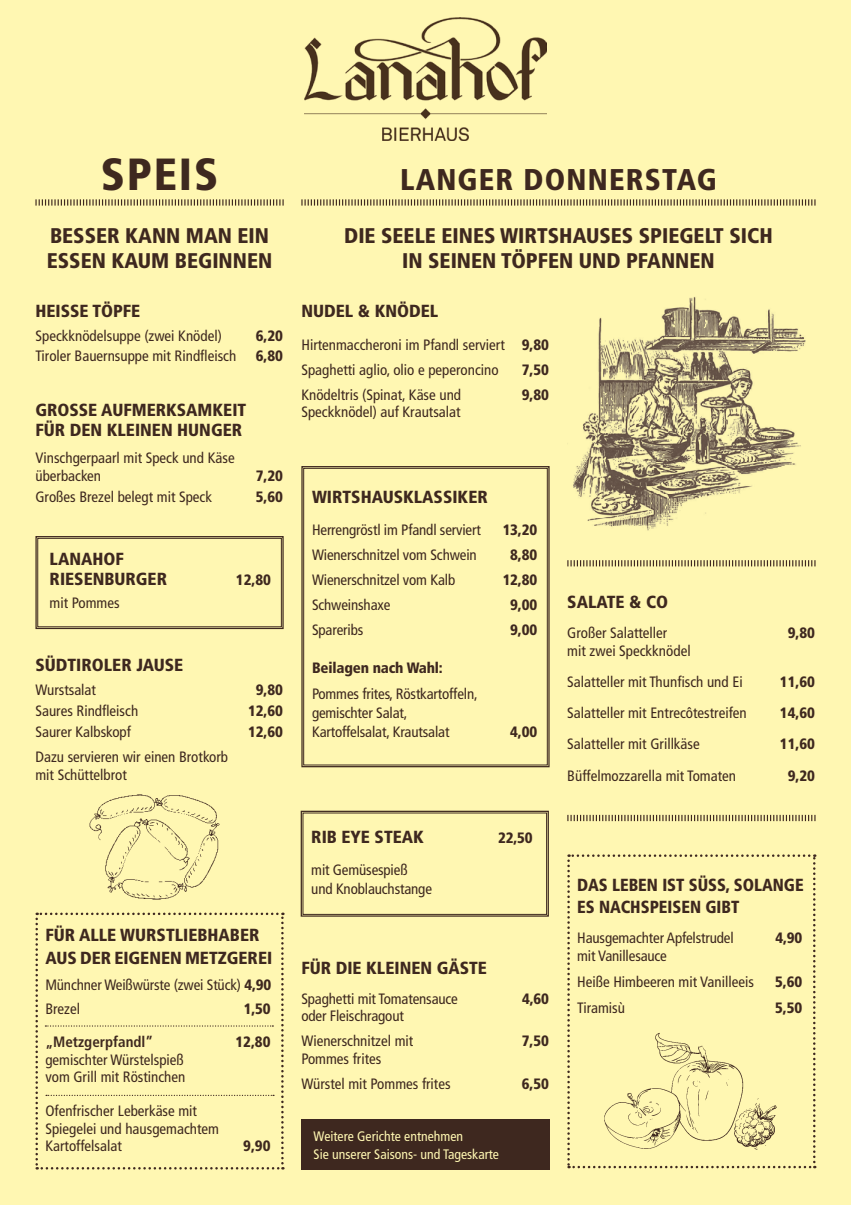
<style>
.page{position:relative;width:851px;height:1205px;background:#fff}
.page>*{position:absolute;margin:0;border:0;box-sizing:border-box;transform-origin:0 0}
.t1{font:900 condensed 45px "Frutiger LT Std";letter-spacing:.04em;color:#3e281f}
.t2{font:900 condensed 30px "Frutiger LT Std";color:#3e281f}
.t3{font:900 condensed 21.25px/25px "Frutiger LT Std";color:#3e281f;text-align:center}
.t4{font:900 condensed 17.5px/20px "Frutiger LT Std";color:#3e281f}
.t5{font:900 condensed 17.5px "Frutiger LT Std";color:#3e281f;scale:.95 1}
.t6{font:condensed 15px/17.5px "Frutiger LT Std";color:#3e281f}
.t7{font:900 condensed 15px "Frutiger LT Std";color:#3e281f}
.t8{font:700 condensed 15px "Frutiger LT Std";color:#3e281f}
.t9{font:condensed 13.75px/18.8px "Frutiger LT Std";color:#fff7b2}
.s1{font-weight:900}
</style>
<div class="page">
<div style="left:0;top:0;width:850px;height:1205px;background:#fff7b2"></div>
<img style="left:304px;top:17px;width:242px;height:123px">
<img style="left:573px;top:297px;width:233px;height:234px">
<svg style="left:35px;top:199px;width:248px;height:7px"></svg>
<svg style="left:301px;top:199px;width:514px;height:7px"></svg>
<svg style="left:35px;top:912px;width:248px;height:257px"></svg>
<svg style="left:301px;top:466px;width:249px;height:302px"></svg>
<div style="left:303px;top:468px;width:244px;height:297px;border:1px solid #3e281f"></div>
<svg style="left:567px;top:854px;width:248px;height:314px"></svg>
<svg style="left:567px;top:560px;width:248px;height:6px"></svg>
<svg style="left:567px;top:815px;width:248px;height:6px"></svg>
<svg style="left:300px;top:810px;width:249px;height:107px"></svg>
<div style="left:301px;top:1119px;width:248px;height:50px;background:#3e281f"></div>
<img style="left:601px;top:1030px;width:180px;height:119px">
<svg style="left:35px;top:536px;width:249px;height:94px"></svg>
<div style="left:38px;top:538px;width:243px;height:89px;border:1px solid #3e281f"></div>
<img style="left:90px;top:794px;width:130px;height:106px">
<h1 class="t1" style="left:101px;top:148px;width:119px">SPEIS</h1>
<h3 class="t3" style="left:47px;top:223px;width:227px;text-align:left">BESSER KANN MAN EIN<br>ESSEN KAUM BEGINNEN</h3>
<p class="t4" style="left:35px;top:301px;width:106px">HEISSE TÖPFE</p>
<p class="t6" style="left:35px;top:327px;width:188px">Speckknödelsuppe (zwei Knödel)</p>
<p class="t7" style="left:256px;top:327px;width:29px">6,20</p>
<p class="t6" style="left:35px;top:347px;width:202px">Tiroler Bauernsuppe mit Rindfleisch</p>
<p class="t7" style="left:256px;top:347px;width:29px">6,80</p>
<p class="t4" style="left:35px;top:400px;width:212px">GROSSE AUFMERKSAMKEIT<br>FÜR DEN KLEINEN HUNGER</p>
<p class="t6" style="left:35px;top:450px;width:201px">Vinschgerpaarl mit Speck und Käse überbacken</p>
<p class="t7" style="left:256px;top:467px;width:29px">7,20</p>
<p class="t6" style="left:35px;top:488px;width:178px">Großes Brezel belegt mit Speck</p>
<p class="t7" style="left:256px;top:488px;width:29px">5,60</p>
<p class="t4" style="left:50px;top:549px;width:21px">LANAHOF<br>RIESENBURGE</p>
<p class="t4" style="left:157px;top:569px;width:12px">R</p>
<p class="t7" style="left:236px;top:571px;width:37px">12,80</p>
<p class="t6" style="left:50px;top:594px;width:71px">mit Pommes</p>
<p class="t4" style="left:35px;top:655px;width:20px">SÜDTIROLER</p>
<p class="t4" style="left:136px;top:655px;width:18px">JAUSE</p>
<p class="t6" style="left:35px;top:681px;width:62px">Wurstsalat</p>
<p class="t7" style="left:256px;top:680px;width:29px">9,80</p>
<p class="t6" style="left:35px;top:702px;width:104px">Saures Rindfleisch</p>
<p class="t7" style="left:248px;top:702px;width:37px">12,60</p>
<p class="t6" style="left:35px;top:723px;width:97px">Saurer Kalbskopf</p>
<p class="t7" style="left:248px;top:723px;width:37px">12,60</p>
<p class="t6" style="left:35px;top:748px;width:194px">Dazu servieren wir einen Brotkorb mit Schüttelbrot</p>
<h2 class="t2" style="left:400px;top:161px;width:36px">LANGER</h2>
<h2 class="t2" style="left:523px;top:161px;width:41px">DONNERSTAG</h2>
<h3 class="t3" style="left:344px;top:223px;width:430px">DIE SEELE EINES WIRTSHAUSES SPIEGELT SICH<br>IN SEINEN TÖPFEN UND PFANNEN</h3>
<p class="t4" style="left:301px;top:301px;width:12px">NUDEL</p>
<p class="t4" style="left:358px;top:301px;width:29px">&amp; KNÖDEL</p>
<p class="t6" style="left:301px;top:332px;width:249px;line-height:25px">Hirtenmaccheroni im Pfandl serviert <span class="s1">9,80<br></span>Spaghetti aglio, olio e peperoncino</p>
<p class="t7" style="left:521px;top:360px;width:29px">7,50</p>
<p class="t6" style="left:301px;top:386px;width:161px">Knödeltris (Spinat, Käse und</p>
<p class="t7" style="left:521px;top:385px;width:29px">9,80</p>
<p class="t6" style="left:301px;top:403px;width:161px">Speckknödel) auf Krautsalat</p>
<p class="t4" style="left:312px;top:487px;width:11px">WIRTSHAUSKLASSIKER</p>
<p class="t6" style="left:312px;top:521px;width:170px">Herrengröstl im Pfandl serviert</p>
<p class="t7" style="left:502px;top:521px;width:36px">13,20</p>
<p class="t6" style="left:312px;top:546px;width:166px">Wienerschnitzel vom Schwein</p>
<p class="t7" style="left:510px;top:546px;width:28px">8,80</p>
<p class="t6" style="left:312px;top:571px;width:145px">Wienerschnitzel vom Kalb</p>
<p class="t7" style="left:502px;top:571px;width:36px">12,80</p>
<p class="t6" style="left:312px;top:596px;width:80px">Schweinshaxe</p>
<p class="t7" style="left:510px;top:596px;width:28px">9,00</p>
<p class="t6" style="left:312px;top:621px;width:53px">Spareribs</p>
<p class="t7" style="left:510px;top:621px;width:28px">9,00</p>
<p class="t7" style="left:312px;top:659px;width:132px">BEILAGEN NACH WAHL:</p>
<p class="t6" style="left:312px;top:685px;width:167px;line-height:18.8px">Pommes frites, Röstkartoffeln, gemischter Salat,<br>Kartoffelsalat, Krautsalat</p>
<p class="t7" style="left:510px;top:722px;width:28px">4,00</p>
<p class="t4" style="left:567px;top:592px;width:20px">SALATE</p>
<p class="t4" style="left:629px;top:592px;width:38px">&amp; CO</p>
<p class="t6" style="left:567px;top:624px;width:101px">Großer Salatteller</p>
<p class="t7" style="left:787px;top:624px;width:29px">9,80</p>
<p class="t6" style="left:567px;top:635px;width:177px;line-height:31.2px">mit zwei Speckknödel<br>Salatteller mit Thunfisch und Ei</p>
<p class="t7" style="left:779px;top:672px;width:37px">11,60</p>
<p class="t6" style="left:567px;top:704px;width:181px">Salatteller mit Entrecôtestreifen</p>
<p class="t7" style="left:779px;top:704px;width:37px">14,60</p>
<p class="t6" style="left:567px;top:735px;width:134px">Salatteller mit Grillkäse</p>
<p class="t7" style="left:779px;top:735px;width:37px">11,60</p>
<p class="t6" style="left:567px;top:767px;width:170px">Büffelmozzarella mit Tomaten</p>
<p class="t7" style="left:787px;top:766px;width:29px">9,20</p>
<p class="t4" style="left:45px;top:925px;width:11px">FÜR</p>
<p class="t4" style="left:79px;top:925px;width:11px">ALLE</p>
<p class="t4" style="left:120px;top:925px;width:11px">WURSTLIEBHABER</p>
<p class="t4" style="left:45px;top:947px;width:12px">AUS</p>
<p class="t4" style="left:80px;top:947px;width:11px">DER</p>
<p class="t4" style="left:114px;top:947px;width:11px">EIGENEN</p>
<p class="t4" style="left:185px;top:947px;width:52px">METZGEREI</p>
<p class="t6" style="left:45px;top:973px;width:227px;line-height:23.8px">Münchner Weißwürste (zwei Stück) <span class="s1">4,90<br></span>Brezel</p>
<p class="t7" style="left:244px;top:999px;width:28px">1,50</p>
<p class="t8" style="left:45px;top:1033px;width:109px">„Metzgerpfandl”</p>
<p class="t7" style="left:235px;top:1033px;width:37px">12,80</p>
<p class="t6" style="left:45px;top:1051px;width:141px">gemischter Würstelspieß vom Grill mit Röstinchen</p>
<p class="t6" style="left:45px;top:1102px;width:175px">Ofenfrischer Leberkäse mit<br>Spiegelei und hausgemachtem<br>Kartoffelsalat</p>
<p class="t7" style="left:243px;top:1137px;width:29px">9,90</p>
<p class="t4" style="left:311px;top:826px;width:84px">RIB EYE STEAK</p>
<p class="t7" style="left:498px;top:828px;width:36px">22,50</p>
<p class="t6" style="left:311px;top:860px;width:122px;line-height:18.8px">mit Gemüsespieß und Knoblauchstange</p>
<p class="t4" style="left:301px;top:958px;width:11px">FÜR</p>
<p class="t4" style="left:336px;top:958px;width:10px">DIE</p>
<p class="t4" style="left:366px;top:958px;width:11px">KLEINEN</p>
<p class="t4" style="left:436px;top:958px;width:33px">GÄSTE</p>
<p class="t6" style="left:301px;top:990px;width:158px">Spaghetti mit Tomatensauce</p>
<p class="t7" style="left:522px;top:989px;width:28px">4,60</p>
<p class="t6" style="left:301px;top:1004px;width:113px;line-height:25px">oder Fleischragout<br>Wienerschnitzel mit</p>
<p class="t7" style="left:521px;top:1032px;width:29px">7,50</p>
<p class="t6" style="left:301px;top:1046px;width:151px;line-height:25px">Pommes frites<br>Würstel mit Pommes frites</p>
<p class="t9" style="left:313px;top:1126px;width:187px">Weitere Gerichte entnehmen<br>Sie unserer Saisons- und Tageskarte</p>
<p class="t7" style="left:521px;top:1074px;width:29px">6,50</p>
<p class="t5" style="left:577px;top:874px;width:47px">DAS LEBEN</p>
<p class="t5" style="left:662px;top:874px;width:39px">IST SÜSS</p>
<p class="t5" style="left:725px;top:874px;width:19px">, -SOLANGE</p>
<p class="t5" style="left:577px;top:896px;width:34px">ES NACHSPEISEN</p>
<p class="t5" style="left:705px;top:896px;width:10px">GIBT</p>
<p class="t6" style="left:577px;top:929px;width:158px">Hausgemachter Apfelstrudel</p>
<p class="t7" style="left:775px;top:929px;width:28px">4,90</p>
<p class="t6" style="left:577px;top:942px;width:178px;line-height:26.2px">mit Vanillesauce<br>Heiße Himbeeren mit Vanilleeis</p>
<p class="t7" style="left:775px;top:972px;width:29px">5,60</p>
<p class="t6" style="left:577px;top:999px;width:49px">Tiramisù</p>
<p class="t7" style="left:775px;top:999px;width:29px">5,50</p>
</div>
